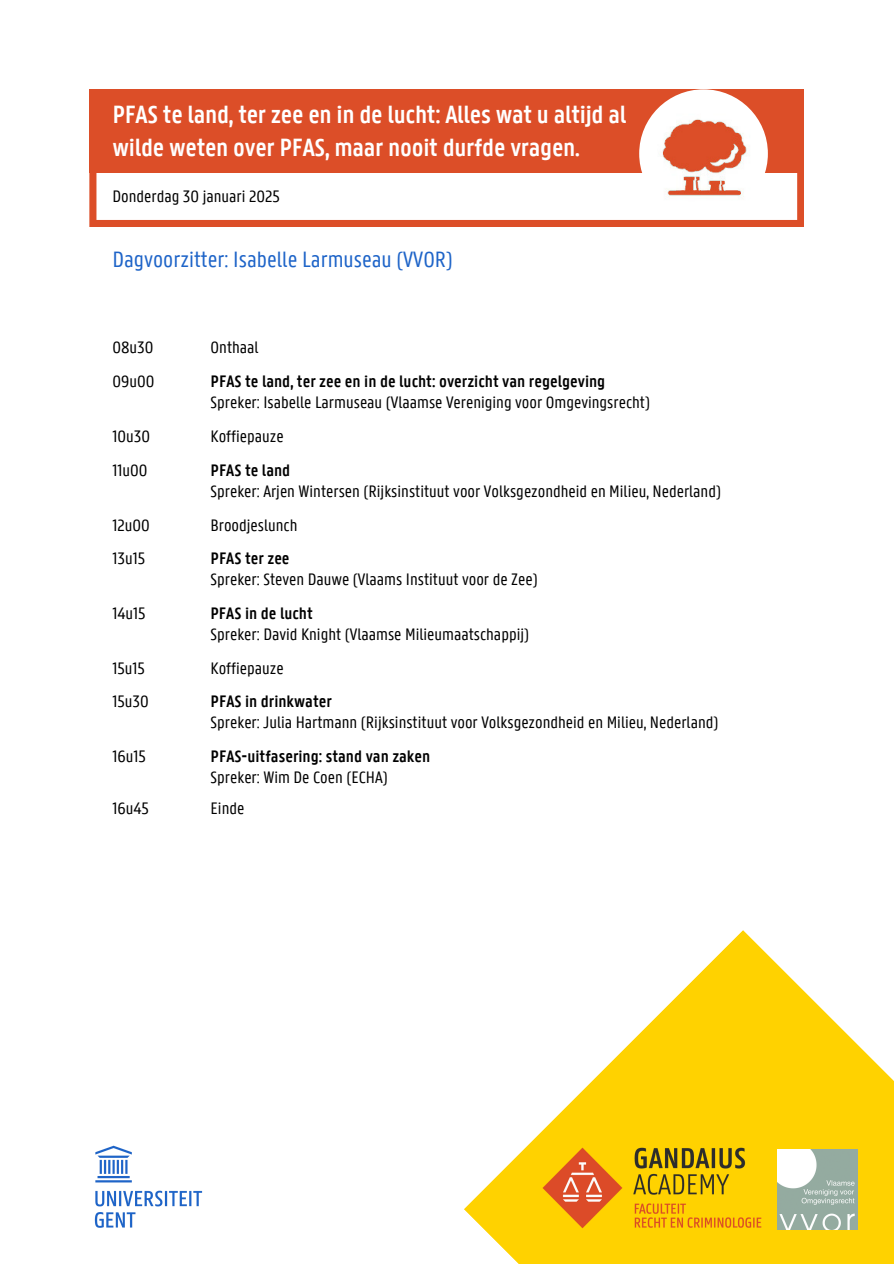
<style>
.page{position:relative;width:894px;height:1264px;background:#fff}
.page>*{position:absolute;margin:0;border:0;box-sizing:border-box;transform-origin:0 0}
.t1{font:600 27px/33.8px "U Gent Panno Text";letter-spacing:-.01em;color:#fff}
.t2{font:24px "U Gent Panno Text";color:#1e64c8}
.t3{font:18px "U Gent Panno Text";color:#000}
.t4{font:600 18px "U Gent Panno Text";color:#000}
</style>
<div class="page">
<div style="left:89px;top:89px;width:715px;height:84px;background:#dc4e28"></div>
<svg style="left:89px;top:139px;width:715px;height:88px"></svg>
<img style="left:639px;top:89px;width:128px;height:129px;border-radius:50%">
<svg style="left:464px;top:930px;width:429px;height:333px;fill:#ffd200"></svg>
<img style="left:94px;top:1145px;width:109px;height:83px">
<img style="left:542px;top:1140px;width:221px;height:92px">
<img style="left:777px;top:1149px;width:80px;height:80px">
<h3 class="t1" style="left:112px;top:99px;width:515px">PFAS te land, ter zee en in de lucht: Alles wat u altijd al wilde weten over PFAS, maar nooit durfde vragen.</h3>
<p class="t3" style="left:112px;top:189px;width:169px">Donderdag 30 januari 2025</p>
<h1 class="t2" style="left:112px;top:249px;width:342px">Dagvoorzitter: Isabelle Larmuseau (VVOR)</h1>
<p class="t3" style="left:112px;top:339px;width:43px">08u30</p>
<p class="t3" style="left:210px;top:339px;width:50px">Onthaal</p>
<h2 class="t3" style="left:112px;top:373px;width:43px">09u00</h2>
<p class="t4" style="left:210px;top:373px;width:396px">PFAS te land, ter zee en in de lucht: overzicht van regelgeving</p>
<p class="t3" style="left:210px;top:394px;width:441px">Spreker: Isabelle Larmuseau (Vlaamse Vereniging voor Omgevingsrecht)</p>
<p class="t3" style="left:112px;top:429px;width:39px">10u30</p>
<p class="t3" style="left:210px;top:429px;width:75px">Koffiepauze</p>
<p class="t3" style="left:112px;top:462px;width:37px">11u00</p>
<p class="t4" style="left:210px;top:462px;width:81px">PFAS te land</p>
<p class="t3" style="left:210px;top:483px;width:512px">Spreker: Arjen Wintersen (Rijksinstituut voor Volksgezondheid en Milieu, Nederland)</p>
<p class="t3" style="left:112px;top:517px;width:39px">12u00</p>
<p class="t3" style="left:210px;top:517px;width:88px">Broodjeslunch</p>
<p class="t3" style="left:112px;top:550px;width:34px">13u15</p>
<p class="t4" style="left:210px;top:550px;width:80px">PFAS ter zee</p>
<p class="t3" style="left:210px;top:572px;width:328px">Spreker: Steven Dauwe (Vlaams Instituut voor de Zee)</p>
<p class="t3" style="left:112px;top:605px;width:35px">14u15</p>
<h3 class="t4" style="left:210px;top:605px;width:104px">PFAS in de lucht</h3>
<p class="t3" style="left:210px;top:626px;width:320px">Spreker: David Knight (Vlaamse Milieumaatschappij)</p>
<h3 class="t3" style="left:112px;top:660px;width:34px">15u15</h3>
<p class="t3" style="left:210px;top:660px;width:75px">Koffiepauze</p>
<p class="t3" style="left:112px;top:693px;width:38px">15u30</p>
<h3 class="t4" style="left:210px;top:693px;width:123px">PFAS in drinkwater</h3>
<p class="t3" style="left:210px;top:714px;width:509px">Spreker: Julia Hartmann (Rijksinstituut voor Volksgezondheid en Milieu, Nederland)</p>
<h3 class="t3" style="left:112px;top:748px;width:35px">16u15</h3>
<p class="t4" style="left:210px;top:748px;width:221px">PFAS-uitfasering: stand van zaken</p>
<p class="t3" style="left:210px;top:769px;width:179px">Spreker: Wim De Coen (ECHA)</p>
<p class="t3" style="left:112px;top:800px;width:38px">16u45</p>
<h3 class="t3" style="left:210px;top:800px;width:35px">Einde</h3>
</div>
